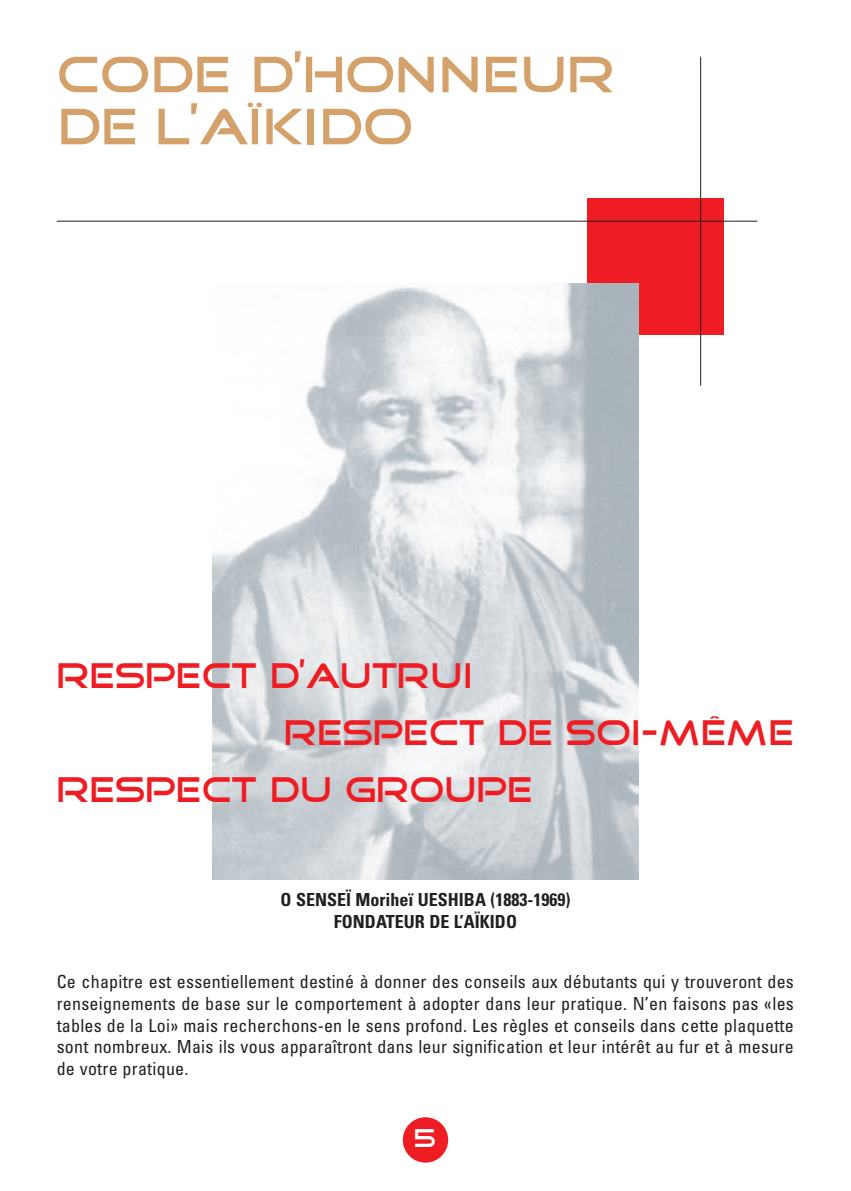
<style>
.page{position:relative;width:851px;height:1191px;background:#fff}
.page>*{position:absolute;margin:0;border:0;box-sizing:border-box;transform-origin:0 0}
.t1{font:52px/52px "Good Times";color:#d4a16a}
.t2{font:36px "Good Times";color:#ee1d23}
.t3{font:26px "Good Times";color:#fff}
.t4{font:condensed 18px/21.6px "Univers";letter-spacing:.015em;color:#231f20;text-align:justify}
.t5{font:700 condensed 18px/21.6px "Univers";color:#231f20;text-align:center}
</style>
<div class="page">
<div style="left:587px;top:198px;width:136px;height:136px;background:#ee1d23"></div>
<div style="left:403px;top:1117px;width:45px;height:45px;background:#ee1d23;border-radius:50%"></div>
<img style="left:213px;top:283px;width:425px;height:596px">
<hr style="left:700px;top:57px;width:1px;height:329px;background:#231f20">
<hr style="left:57px;top:221px;width:700px;height:1px;background:#231f20">
<h1 class="t1" style="left:57px;top:51px;width:559px">CODE D’HONNEUR<br>DE L’AÏKIDO</h1>
<h2 class="t2" style="left:57px;top:659px;width:418px">RESPECT D’AUTRUI</h2>
<h2 class="t2" style="left:284px;top:716px;width:511px">RESPECT DE SOI-MÊME</h2>
<h2 class="t2" style="left:57px;top:772px;width:477px">RESPECT DU GROUPE</h2>
<p class="t5" style="left:280px;top:890px;width:291px">O SENSEÏ Moriheï UESHIBA (1883-1969)<br>FONDATEUR DE L’AÏKIDO</p>
<p class="t4" style="left:57px;top:972px;width:738px">Ce chapitre est essentiellement destiné à donner des conseils aux débutants qui y trouveront des renseignements de base sur le comportement à adopter dans leur pratique. N’en faisons pas «les tables de la Loi» mais recherchons-en le sens profond. Les règles et conseils dans cette plaquette sont nombreux. Mais ils vous apparaîtront dans leur signification et leur intérêt au fur et à mesure de votre pratique.</p>
<h3 class="t3" style="left:415px;top:1126px;width:23px">5</h3>
</div>
